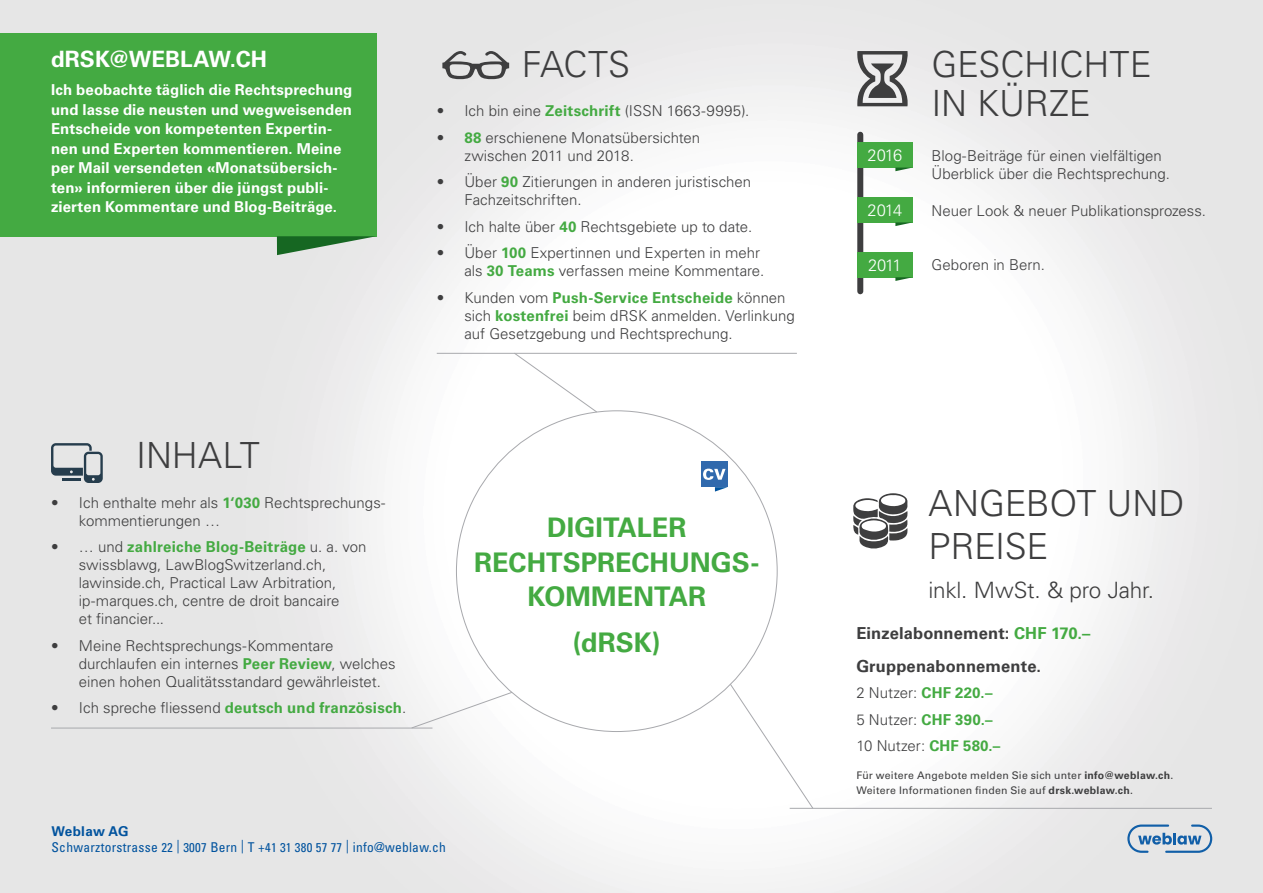
<style>
.page{position:relative;width:1263px;height:893px;background:#fff}
.page>*{position:absolute;margin:0;border:0;box-sizing:border-box;transform-origin:0 0}
.t1{font:300 36px/39px "Univers LT Std";letter-spacing:-.005em;color:#3e3e3f}
.t2{font:700 27px/34.5px "Univers LT Std";color:#44aa42;text-align:center}
.t3{font:300 22.5px "Univers LT Std";letter-spacing:-.01em;color:#3e3e3f}
.t4{font:700 22.5px "Univers LT Std";letter-spacing:.005em;color:#fff}
.t5{font:700 16.5px/32.5px "Univers LT Std";letter-spacing:.01em;color:#3e3e3f}
.t6{font:300 16.5px "Univers LT Std";letter-spacing:-.05em;color:#fff}
.t7{font:300 15px/18px "Univers LT Std";color:#3e3e3f}
.t8{font:700 15px/19.5px "Univers LT Std";letter-spacing:.005em;color:#fff}
.t9{font:condensed 13.5px/16.2px "Univers LT Std";letter-spacing:.02em;color:#01539e}
.t10{font:10.5px/15px "Univers LT Std";letter-spacing:.02em;color:#3e3e3f}
.s1{font-weight:700;color:#44aa42}
.s2{font-weight:700;font-stretch:normal}
.s3{font-size:12.75px}
.s4{color:#44aa42}
.s5{font-weight:700}
</style>
<div class="page">
<img style="left:577px;top:371px;width:678px;height:521px">
<img style="left:0;top:0;width:786px;height:371px">
<img style="left:786px;top:0;width:471px;height:371px">
<div style="left:0;top:33px;width:376px;height:203px;background:#44aa42"></div>
<svg style="left:277px;top:236px;width:99px;height:19px;background:#7ca682"></svg>
<svg style="left:442px;top:51px;width:67px;height:28px;background:#aaa"></svg>
<svg style="left:857px;top:51px;width:51px;height:55px;background:#979798"></svg>
<svg style="left:853px;top:493px;width:55px;height:56px"></svg>
<svg style="left:729px;top:683px;width:85px;height:126px"></svg>
<div style="left:857px;top:135px;width:6px;height:156px;background:#3e3e3f"></div>
<div style="left:857px;top:142px;width:55px;height:26px;background:#44aa42"></div>
<div style="left:857px;top:197px;width:55px;height:25px;background:#44aa42"></div>
<div style="left:857px;top:252px;width:55px;height:25px;background:#44aa42"></div>
<svg style="left:895px;top:168px;width:17px;height:3px"></svg>
<svg style="left:895px;top:222px;width:17px;height:4px"></svg>
<svg style="left:895px;top:277px;width:17px;height:4px"></svg>
<hr style="left:790px;top:808px;width:422px;height:1px;background:#a8a9ad">
<hr style="left:51px;top:728px;width:381px;height:1px;background:#a8a9ad">
<hr style="left:437px;top:353px;width:360px;height:1px;background:#a8a9ad">
<svg style="left:411px;top:691px;width:102px;height:38px"></svg>
<svg style="left:513px;top:352px;width:85px;height:61px"></svg>
<svg style="left:715px;top:487px;width:12px;height:5px"></svg>
<div style="left:701px;top:461px;width:26px;height:26px;background:#3069ad"></div>
<svg style="left:703px;top:469px;width:22px;height:11px"></svg>
<svg style="left:51px;top:443px;width:52px;height:40px;background:#a2aab0"></svg>
<svg style="left:1127px;top:824px;width:85px;height:29px;background:#a8bfd4"></svg>
<h3 class="t4" style="left:51px;top:46px;width:218px">dRSK@WEBLAW.CH</h3>
<p class="t8" style="left:51px;top:80px;width:303px">Ich beobachte täglich die Rechtsprechung und lasse die neusten und wegweisenden Entscheide von kompetenten Expertin&shy;nen und Experten kommentieren. Meine per Mail versendeten «Monatsübersich&shy;ten» informieren über die jüngst publi&shy;zierten Kommentare und Blog-Beiträge.</p>
<h1 class="t1" style="left:522px;top:45px;width:110px">FACTS</h1>
<p class="t7" style="left:437px;top:102px;width:314px">• Ich bin eine <span class="s1">Zeitschrift</span> (ISSN 1663-9995).</p>
<p class="t7" style="left:464px;top:128px;width:237px;text-indent:-28px">• <span class="s1">88</span> erschienene Monatsübersichten zwischen 2011 und 2018.</p>
<p class="t7" style="left:464px;top:173px;width:288px;text-indent:-28px">• Über <span class="s1">90</span> Zitierungen in anderen juristischen<br>Fachzeitschriften.</p>
<p class="t7" style="left:437px;top:217px;width:317px">• Ich halte über <span class="s1">40</span> Rechtsgebiete up to date.</p>
<p class="t7" style="left:437px;top:244px;width:329px;text-align:right">• Über <span class="s1">100</span> Expertinnen und Experten in mehr als <span class="s1">30 Teams</span> verfassen meine Kommentare.</p>
<p class="t7" style="left:464px;top:288px;width:332px;text-indent:-28px">• Kunden vom <span class="s1">Push-Service Entscheide</span> können sich <span class="s1">kostenfrei</span> beim dRSK anmelden. Verlinkung auf Gesetzgebung und Rechtsprechung.</p>
<h1 class="t1" style="left:136px;top:436px;width:125px">INHALT</h1>
<p class="t7" style="left:79px;top:493px;width:308px;text-indent:-28px">• Ich enthalte mehr als <span class="s1">1‘030</span> Rechtsprechungs&shy;kommentierungen …</p>
<p class="t7" style="left:79px;top:538px;width:289px;text-indent:-28px">• … und <span class="s1">zahlreiche Blog-Beiträge</span> u. a. von swissblawg, LawBlogSwitzerland.ch, lawinside.ch, Practical Law Arbitration, ip-marques.ch, centre de droit bancaire<br>et financier...</p>
<p class="t7" style="left:79px;top:636px;width:318px;text-indent:-28px">• Meine Rechtsprechungs-Kommentare durchlaufen ein internes <span class="s1">Peer Review</span>, welches einen hohen Qualitätsstandard gewährleistet.</p>
<p class="t7" style="left:51px;top:699px;width:356px">• Ich spreche fliessend <span class="s1">deutsch und französisch</span>.</p>
<h2 class="t2" style="left:474px;top:511px;width:287px">DIGITALER<br>RECHTSPRECHUNGS-<br>KOMMENTAR</h2>
<h2 class="t2" style="left:573px;top:625px;width:89px">(dRSK)</h2>
<p class="t9" style="left:52px;top:822px;width:396px"><span class="s2">Weblaw AG<br></span>Schwarztorstrasse <span class="s3">22</span> | <span class="s3">3007</span> Bern | T +<span class="s3">41 31 380 57 77</span> | info@weblaw.ch</p>
<p class="t6" style="left:868px;top:145px;width:36px">2016</p>
<p class="t6" style="left:868px;top:200px;width:36px">2014</p>
<p class="t6" style="left:868px;top:255px;width:35px">2011</p>
<h1 class="t1" style="left:931px;top:45px;width:222px">GESCHICHTE<br>IN KÜRZE</h1>
<p class="t7" style="left:931px;top:147px;width:240px">Blog-Beiträge für einen vielfältigen<br>Überblick über die Rechtsprechung.</p>
<p class="t7" style="left:931px;top:202px;width:276px">Neuer Look &amp; neuer Publikationsprozess.</p>
<p class="t7" style="left:931px;top:256px;width:115px">Geboren in Bern.</p>
<h1 class="t1" style="left:929px;top:481px;width:257px;line-height:43.2px">ANGEBOT UND<br>PREISE</h1>
<h3 class="t3" style="left:929px;top:576px;width:227px">inkl. MwSt. &amp; pro Jahr.</h3>
<p class="t5" style="left:856px;top:617px;width:236px">Einzelabonnement: <span class="s4">CHF 170.–<br></span>Gruppenabonnemente.</p>
<p class="t7" style="left:856px;top:680px;width:146px;line-height:26.5px">2 Nutzer: <span class="s1">CHF 220.–<br></span>5 Nutzer: <span class="s1">CHF 390.–<br></span>10 Nutzer: <span class="s1">CHF 580.–</span></p>
<p class="t10" style="left:856px;top:768px;width:319px">Für weitere Angebote melden Sie sich unter <span class="s5">info@weblaw.ch</span>.<br>Weitere Informationen finden Sie auf <span class="s5">drsk.weblaw.ch</span>.</p>
</div>
